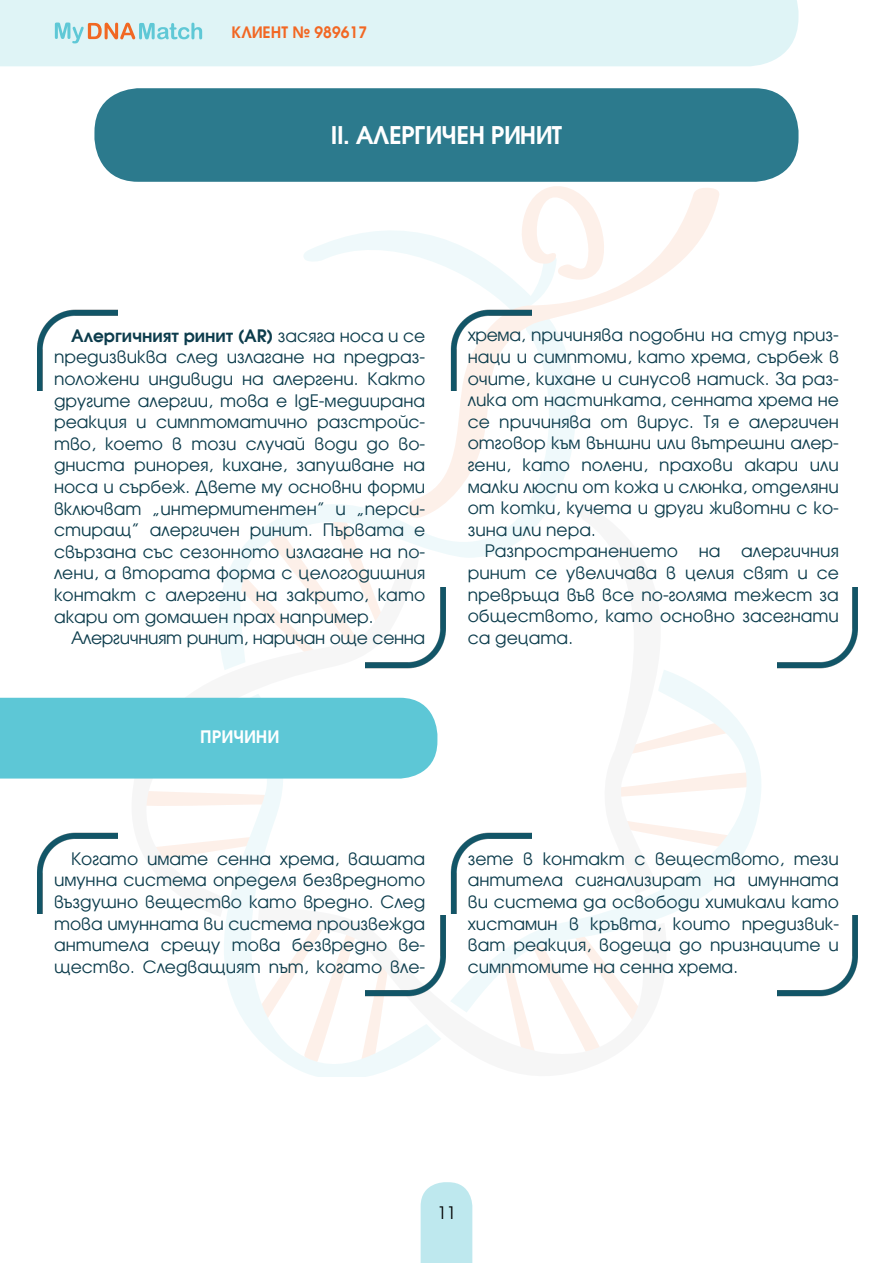
<style>
.page{position:relative;width:893px;height:1263px;background:#fff}
.page>*{position:absolute;margin:0;border:0;box-sizing:border-box;transform-origin:0 0}
.t1{font:700 25.5px "Avanti";letter-spacing:-.02em;color:#fff}
.t2{font:18px/21.6px "Avanti B Normal";color:#0c3c4c;text-align:justify}
.t3{font:700 18px "Avanti";color:#0c3c4c}
.t4{font:18px "Avanti B Normal";letter-spacing:-.02em;color:#0c3c4c}
.t5{font:700 18px "Avanti";color:#fff}
.t6{font:18px "Avanti B Normal";color:#000}
.t7{font:700 16.5px "Avanti";color:#f26723}
.s1{font-family:"Avanti B Normal";font-weight:400}
</style>
<div class="page">
<div style="left:0;top:0;width:798px;height:66px;background:#dff4f6"></div>
<svg style="left:55px;top:23px;width:147px;height:20px"></svg>
<svg style="left:450px;top:702px;width:311px;height:205px"></svg>
<svg style="left:576px;top:670px;width:144px;height:224px"></svg>
<svg style="left:441px;top:906px;width:244px;height:146px"></svg>
<svg style="left:224px;top:732px;width:217px;height:345px"></svg>
<svg style="left:132px;top:694px;width:290px;height:223px"></svg>
<svg style="left:304px;top:186px;width:258px;height:75px"></svg>
<svg style="left:219px;top:504px;width:323px;height:166px"></svg>
<svg style="left:406px;top:187px;width:313px;height:331px"></svg>
<div style="left:421px;top:1182px;width:51px;height:81px;background:#bee8ee"></div>
<div style="left:94px;top:88px;width:704px;height:94px;background:#2c7a8d;border-radius:44px"></div>
<img style="left:37px;top:309px;width:81px;height:81px">
<img style="left:37px;top:833px;width:81px;height:80px">
<img style="left:451px;top:309px;width:80px;height:81px">
<img style="left:451px;top:833px;width:80px;height:80px">
<img style="left:366px;top:588px;width:80px;height:81px">
<img style="left:366px;top:916px;width:80px;height:80px">
<img style="left:778px;top:588px;width:80px;height:81px">
<img style="left:778px;top:916px;width:80px;height:80px">
<div style="left:0;top:698px;width:437px;height:80px;background:#5dc7d6"></div>
<p class="t7" style="left:232px;top:24px;width:137px">КЛИЕНТ ¹ 989617</p>
<h1 class="t1" style="left:331px;top:121px;width:233px">II. АЛЕРГИЧЕН РИНИТ</h1>
<p class="t3" style="left:71px;top:326px;width:356px">Алергичният ринит (AR) <span class="s1">засяга носа и се</span></p>
<p class="t2" style="left:54px;top:347px;width:373px">предизвиква след излагане на предраз&shy;положени индивиди на алергени. Както другите алергии, това е IgE-медиирана реакция и симптоматично разстройс&shy;тво, което в този случай води до во&shy;дниста ринорея, кихане, запушване на носа и сърбеж. Двете му основни форми включват “интермитентен” и “перси&shy;стиращ” алергичен ринит. Първата е свързана със сезонното излагане на по&shy;лени, а втората форма с целогодишния контакт с алергени на закрито, като акари от домашен прах например.</p>
<p class="t4" style="left:71px;top:629px;width:356px">Алергичният ринит, наричан още сенна</p>
<p class="t5" style="left:200px;top:727px;width:80px">ПРИЧИНИ</p>
<p class="t2" style="left:468px;top:325px;width:373px">хрема, причинява подобни на студ приз&shy;наци и симптоми, като хрема, сърбеж в очите, кихане и синусов натиск. За раз&shy;лика от настинката, сенната хрема не се причинява от вирус. Тя е алергичен отговор към външни или вътрешни алер&shy;гени, като полени, прахови акари или малки люспи от кожа и слюнка, отделяни от котки, кучета и други животни с ко&shy;зина или пера.</p>
<p class="t2" style="left:468px;top:541px;width:373px;text-indent:17px">Разпространението на алергичния ринит се увеличава в целия свят и се превръща във все по-голяма тежест за обществото, като основно засегнати са децата.</p>
<p class="t2" style="left:54px;top:848px;width:373px;text-indent:17px">Когато имате сенна хрема, вашата имунна система определя безвредното въздушно вещество като вредно. След това имунната ви система произвежда антитела срещу това безвредно ве&shy;щество. Следващият път, когато вле-</p>
<p class="t2" style="left:468px;top:848px;width:373px">зете в контакт с веществото, тези антитела сигнализират на имунната ви система да освободи химикали като хистамин в кръвта, които предизвик&shy;ват реакция, водеща до признаците и симптомите на сенна хрема.</p>
<p class="t6" style="left:437px;top:1203px;width:20px">11</p>
</div>
